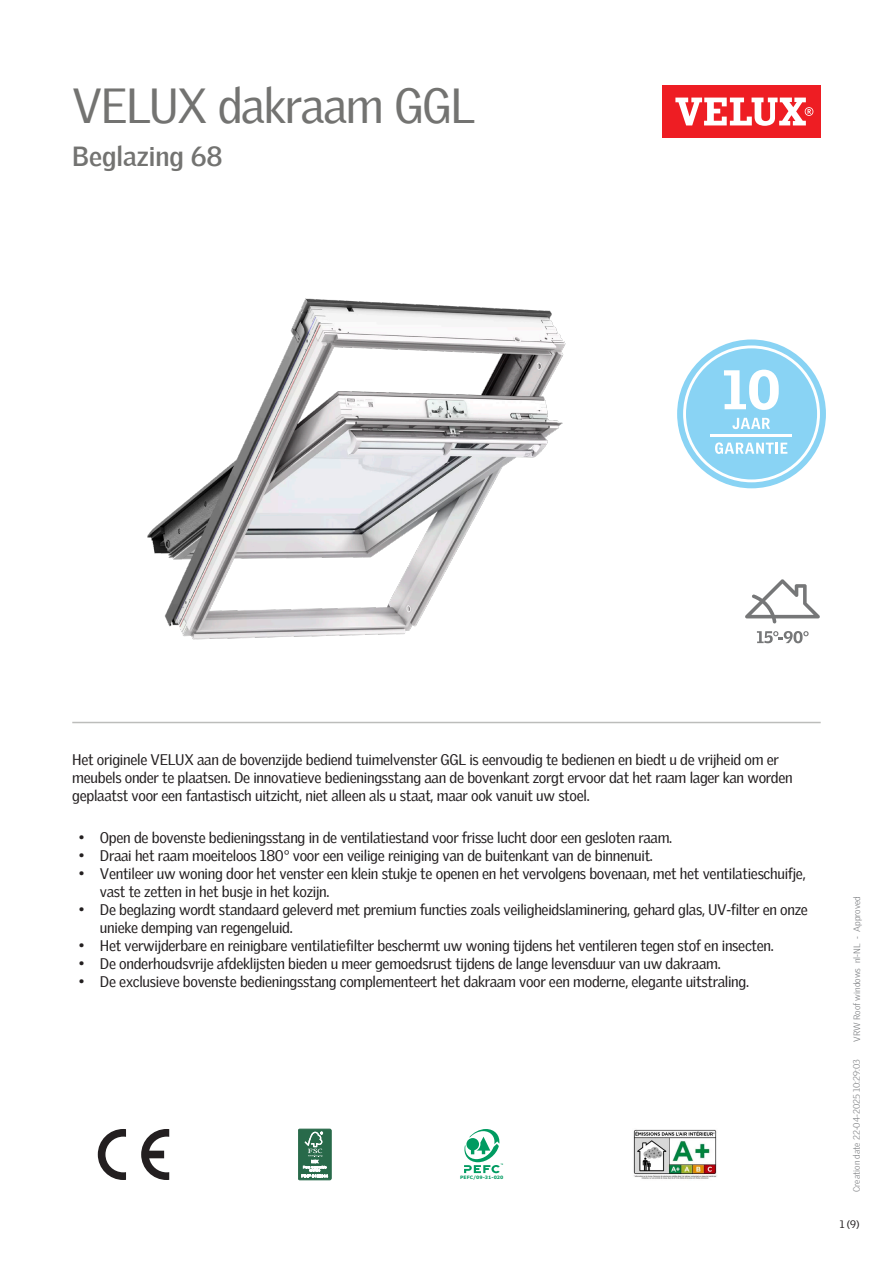
<style>
.page{position:relative;width:893px;height:1263px;background:#fff}
.page>*{position:absolute;margin:0;border:0;box-sizing:border-box;transform-origin:0 0}
.Headline{font:48px "Velux Gothic";letter-spacing:-.03em;color:#737371}
.t1{font:700 27px "Velux Gothic";color:#737371}
.Body_Regular{font:15px/18px "Velux Gothic";letter-spacing:-.02em;color:#231f20}
.t2{font:10.5px "Velux Gothic";color:#231f20}
.t3{font:300 9px "Velux Gothic";color:#7c7e81}
.t4{font:700 4.65px "Verdana";color:#009b61}
</style>
<div class="page">
<div style="left:662px;top:85px;width:159px;height:53px;background:#ee1d23"></div>
<svg style="left:675px;top:98px;width:138px;height:28px"></svg>
<hr style="left:72px;top:722px;width:749px;height:1px;background:#bcbdbb">
<svg style="left:745px;top:579px;width:75px;height:44px"></svg>
<svg style="left:757px;top:631px;width:52px;height:12px"></svg>
<svg style="left:141px;top:1129px;width:28px;height:51px"></svg>
<svg style="left:98px;top:1129px;width:28px;height:51px"></svg>
<svg style="left:298px;top:1129px;width:33px;height:51px"></svg>
<div style="left:298px;top:1129px;width:33px;height:51px;border:1px solid #286a4a;border-radius:2px"></div>
<svg style="left:302px;top:1132px;width:26px;height:45px"></svg>
<svg style="left:464px;top:1129px;width:39px;height:44px"></svg>
<img style="left:633px;top:1129px;width:84px;height:50px">
<svg style="left:677px;top:339px;width:149px;height:149px"></svg>
<img style="left:147px;top:298px;width:419px;height:342px">
<p class="Headline" style="left:72px;top:69px;width:404px">VELUX dakraam GGL</p>
<p class="t1" style="left:72px;top:136px;width:152px">Beglazing 68</p>
<p class="Body_Regular" style="left:72px;top:749px;width:722px">Het originele VELUX aan de bovenzijde bediend tuimelvenster GGL is eenvoudig te bedienen en biedt u de vrijheid om er meubels onder te plaatsen. De innovatieve bedieningsstang aan de bovenkant zorgt ervoor dat het raam lager kan worden geplaatst voor een fantastisch uitzicht, niet alleen als u staat, maar ook vanuit uw stoel.</p>
<p class="Body_Regular" style="left:79px;top:828px;width:595px">• Open de bovenste bedieningsstang in de ventilatiestand voor frisse lucht door een gesloten raam.</p>
<p class="Body_Regular" style="left:79px;top:846px;width:576px">• Draai het raam moeiteloos 180° voor een veilige reiniging van de buitenkant van de binnenuit.</p>
<p class="Body_Regular" style="left:100px;top:864px;width:707px;text-indent:-21px">• Ventileer uw woning door het venster een klein stukje te openen en het vervolgens bovenaan, met het ventilatieschuifje, vast te zetten in het busje in het kozijn.</p>
<p class="Body_Regular" style="left:100px;top:900px;width:709px;text-indent:-21px">• De beglazing wordt standaard geleverd met premium functies zoals veiligheidslaminering, gehard glas, UV-filter en onze unieke demping van regengeluid.</p>
<p class="Body_Regular" style="left:79px;top:936px;width:697px">• Het verwijderbare en reinigbare ventilatiefilter beschermt uw woning tijdens het ventileren tegen stof en insecten.</p>
<p class="Body_Regular" style="left:79px;top:954px;width:644px">• De onderhoudsvrije afdeklijsten bieden u meer gemoedsrust tijdens de lange levensduur van uw dakraam.</p>
<p class="Body_Regular" style="left:79px;top:972px;width:672px">• De exclusieve bovenste bedieningsstang complementeert het dakraam voor een moderne, elegante uitstraling.</p>
<p class="t4" style="left:460px;top:1174px;width:45px">PEFC/09-31-020</p>
<p class="t3" style="left:850px;top:1042px;width:147px;rotate:-90deg">VRW Roof windows nl-NL - Approved</p>
<p class="t3" style="left:850px;top:1192px;width:134px;rotate:-90deg">Creation date 22-04-2025 10:29:03</p>
<p class="t2" style="left:840px;top:1216px;width:21px">1 (9)</p>
</div>
